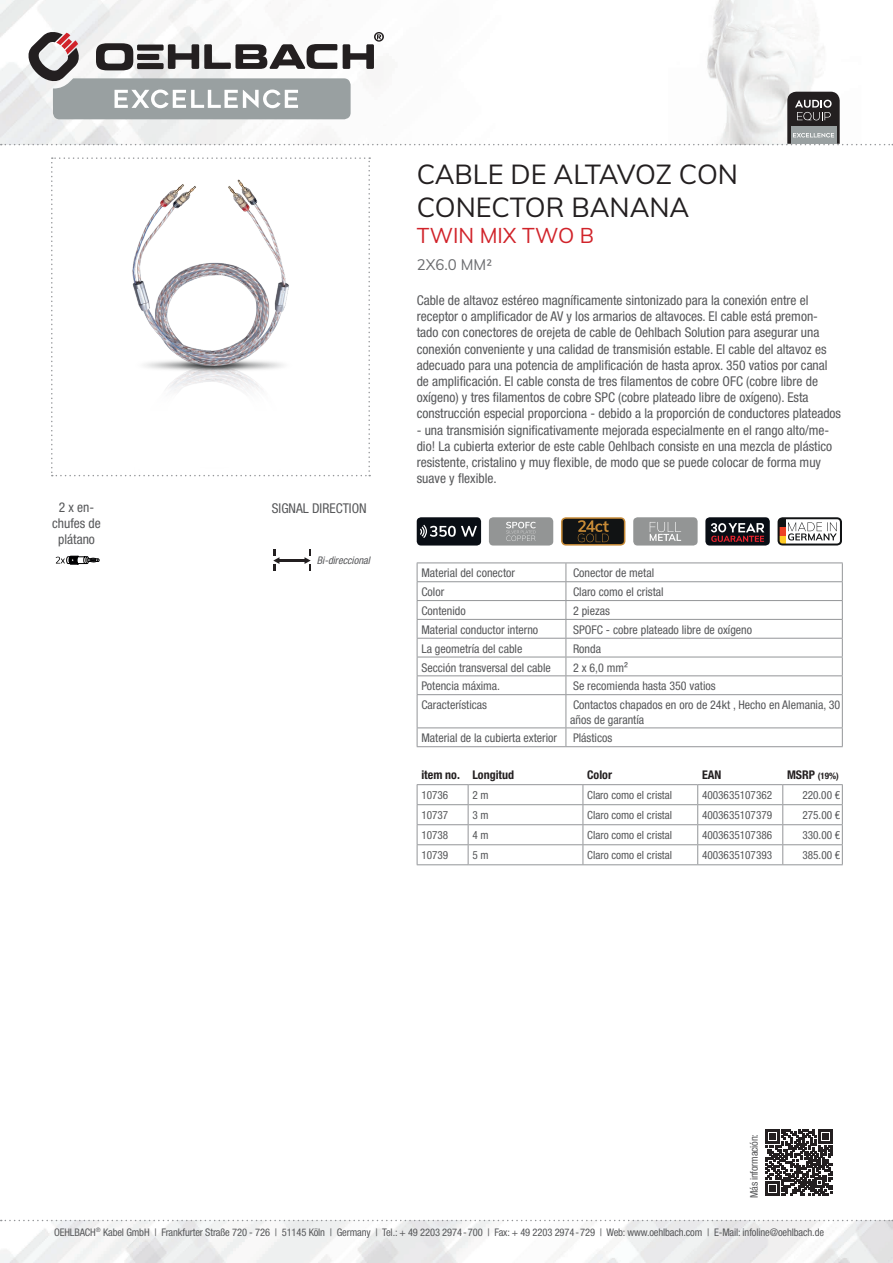
<style>
.page{position:relative;width:893px;height:1263px;background:#fff}
.page>*{position:absolute;margin:0;border:0;box-sizing:border-box;transform-origin:0 0}
.t1{font:27px/32.4px "Muli";color:#231f20}
.t2{font:21px "Muli";color:#d1232a}
.t3{font:15px "Muli";color:#6c6d70}
.t4{font:condensed 13.5px/16.2px "Helvetica Neue LTW1 G";color:#57585a}
.t5{font:condensed 12px/14.4px "Helvetica Neue LTW1 G";color:#57585a}
.t6{font:700 condensed 12px "Helvetica Neue LTW1 G";color:#231f20}
.t7{font:condensed 11.25px "Helvetica Neue LTW1 G";color:#57585a}
.t8{font:condensed 10.5px "Helvetica Neue LTW1 G";letter-spacing:-.01em;color:#57585a}
.t9{font:italic condensed 10.5px "Helvetica Neue LTW1 G";color:#57585a}
.t10{font:700 condensed 9px "Helvetica Neue LTW1 G";color:#231f20}
.s1{font-size:12px}
</style>
<div class="page">
<img style="left:0;top:1220px;width:893px;height:43px">
<img style="left:0;top:0;width:818px;height:145px">
<svg style="left:1px;top:1220px;width:892px;height:1px"></svg>
<svg style="left:51px;top:157px;width:319px;height:319px"></svg>
<div style="left:417px;top:517px;width:64px;height:28px;background:#090e15;border-radius:4px"></div>
<svg style="left:420px;top:525px;width:57px;height:13px"></svg>
<div style="left:489px;top:517px;width:64px;height:28px;background:#939595;border-radius:4px"></div>
<svg style="left:506px;top:522px;width:30px;height:19px"></svg>
<svg style="left:561px;top:517px;width:64px;height:28px"></svg>
<div style="left:633px;top:517px;width:65px;height:28px;background:#939595;border-radius:4px"></div>
<svg style="left:650px;top:522px;width:31px;height:19px"></svg>
<div style="left:705px;top:517px;width:65px;height:28px;background:#090e15;border-radius:4px"></div>
<svg style="left:711px;top:523px;width:53px;height:19px"></svg>
<svg style="left:778px;top:517px;width:64px;height:28px"></svg>
<svg style="left:56px;top:555px;width:44px;height:10px"></svg>
<hr style="left:279px;top:559px;width:26px;height:3px;background:#231f20">
<svg style="left:273px;top:549px;width:6px;height:22px"></svg>
<svg style="left:304px;top:549px;width:7px;height:22px"></svg>
<svg style="left:766px;top:1129px;width:66px;height:67px"></svg>
<svg style="left:1px;top:31px;width:892px;height:114px"></svg>
<svg style="left:417px;top:785px;width:426px;height:79px"></svg>
<hr style="left:417px;top:864px;width:51px;height:1px;background:#939598">
<hr style="left:468px;top:864px;width:115px;height:1px;background:#939598">
<hr style="left:583px;top:864px;width:115px;height:1px;background:#939598">
<hr style="left:698px;top:864px;width:85px;height:1px;background:#939598">
<hr style="left:783px;top:864px;width:60px;height:1px;background:#939598">
<hr style="left:417px;top:784px;width:51px;height:1px;background:#939598">
<hr style="left:468px;top:784px;width:115px;height:1px;background:#939598">
<hr style="left:583px;top:784px;width:115px;height:1px;background:#939598">
<hr style="left:698px;top:784px;width:85px;height:1px;background:#939598">
<hr style="left:783px;top:784px;width:60px;height:1px;background:#939598">
<hr style="left:417px;top:562px;width:149px;height:1px;background:#939598">
<hr style="left:566px;top:562px;width:277px;height:1px;background:#939598">
<svg style="left:417px;top:563px;width:426px;height:131px"></svg>
<hr style="left:417px;top:694px;width:149px;height:1px;background:#939598">
<hr style="left:417px;top:695px;width:1px;height:32px;background:#939598">
<hr style="left:566px;top:694px;width:277px;height:1px;background:#939598">
<hr style="left:566px;top:695px;width:1px;height:32px;background:#939598">
<hr style="left:842px;top:695px;width:1px;height:32px;background:#939598">
<hr style="left:417px;top:727px;width:149px;height:1px;background:#939598">
<svg style="left:417px;top:728px;width:1px;height:18px"></svg>
<hr style="left:566px;top:727px;width:277px;height:1px;background:#939598">
<svg style="left:566px;top:728px;width:1px;height:18px"></svg>
<svg style="left:842px;top:728px;width:1px;height:18px"></svg>
<hr style="left:417px;top:746px;width:149px;height:1px;background:#939598">
<hr style="left:566px;top:746px;width:277px;height:1px;background:#939598">
<p class="t4" style="left:59px;top:499px;width:37px">2 x en-</p>
<p class="t4" style="left:272px;top:500px;width:96px">SIGNAL DIRECTION</p>
<p class="t4" style="left:52px;top:515px;width:50px;text-align:center">chufes de plátano</p>
<p class="t9" style="left:317px;top:554px;width:57px">Bi-direccional</p>
<h1 class="t1" style="left:417px;top:157px;width:323px">CABLE DE ALTAVOZ CON<br>CONECTOR BANANA</h1>
<h2 class="t2" style="left:417px;top:221px;width:179px">TWIN MIX TWO B</h2>
<p class="t3" style="left:417px;top:254px;width:77px">2X6.0 MM²</p>
<p class="t4" style="left:417px;top:292px;width:426px">Cable de altavoz estéreo magníficamente sintonizado para la conexión entre el receptor o amplificador de AV y los armarios de altavoces. El cable está premon&shy;tado con conectores de orejeta de cable de Oehlbach Solution para asegurar una conexión conveniente y una calidad de transmisión estable. El cable del altavoz es adecuado para una potencia de amplificación de hasta aprox. 350 vatios por canal de amplificación. El cable consta de tres filamentos de cobre OFC (cobre libre de oxígeno) y tres filamentos de cobre SPC (cobre plateado libre de oxígeno). Esta construcción especial proporciona - debido a la proporción de conductores plateados</p>
<p class="t4" style="left:417px;top:422px;width:417px">- una transmisión significativamente mejorada especialmente en el rango alto/me&shy;dio! La cubierta exterior de este cable Oehlbach consiste en una mezcla de plástico resistente, cristalino y muy flexible, de modo que se puede colocar de forma muy suave y flexible.</p>
<p class="t5" style="left:421px;top:566px;width:95px">Material del conector</p>
<p class="t5" style="left:573px;top:566px;width:83px">Conector de metal</p>
<p class="t5" style="left:421px;top:585px;width:24px">Color</p>
<p class="t5" style="left:573px;top:585px;width:92px">Claro como el cristal</p>
<p class="t5" style="left:421px;top:604px;width:46px">Contenido</p>
<p class="t5" style="left:573px;top:604px;width:38px">2 piezas</p>
<p class="t5" style="left:421px;top:623px;width:118px">Material conductor interno</p>
<p class="t5" style="left:573px;top:623px;width:181px">SPOFC - cobre plateado libre de oxígeno</p>
<p class="t5" style="left:421px;top:641px;width:103px">La geometría del cable</p>
<p class="t5" style="left:573px;top:641px;width:29px">Ronda</p>
<p class="t5" style="left:421px;top:660px;width:131px">Sección transversal del cable</p>
<p class="t5" style="left:573px;top:660px;width:56px">2 x 6,0 mm²</p>
<p class="t5" style="left:421px;top:679px;width:80px">Potencia máxima.</p>
<p class="t5" style="left:573px;top:679px;width:144px">Se recomienda hasta 350 vatios</p>
<p class="t5" style="left:421px;top:698px;width:67px">Características</p>
<p class="t5" style="left:570px;top:698px;width:272px">Contactos chapados en oro de 24kt , Hecho en Alemania, 30 años de garantía</p>
<p class="t5" style="left:421px;top:731px;width:137px">Material de la cubierta exterior</p>
<p class="t5" style="left:573px;top:731px;width:41px">Plásticos</p>
<p class="t6" style="left:421px;top:767px;width:94px">item no. Longitud</p>
<p class="t6" style="left:587px;top:767px;width:26px">Color</p>
<p class="t6" style="left:702px;top:767px;width:21px">EAN</p>
<p class="t10" style="left:787px;top:770px;width:53px"><span class="s1">MSRP</span> (19%)</p>
<p class="t7" style="left:421px;top:788px;width:28px">10736</p>
<p class="t7" style="left:472px;top:788px;width:18px">2 m</p>
<p class="t7" style="left:587px;top:788px;width:86px">Claro como el cristal</p>
<p class="t7" style="left:702px;top:788px;width:72px">4003635107362</p>
<p class="t7" style="left:802px;top:788px;width:39px">220.00 €</p>
<p class="t7" style="left:421px;top:808px;width:28px">10737</p>
<p class="t7" style="left:472px;top:808px;width:18px">3 m</p>
<p class="t7" style="left:587px;top:808px;width:86px">Claro como el cristal</p>
<p class="t7" style="left:702px;top:808px;width:72px">4003635107379</p>
<p class="t7" style="left:802px;top:808px;width:39px">275.00 €</p>
<p class="t7" style="left:421px;top:828px;width:28px">10738</p>
<p class="t7" style="left:472px;top:828px;width:18px">4 m</p>
<p class="t7" style="left:587px;top:828px;width:86px">Claro como el cristal</p>
<p class="t7" style="left:702px;top:828px;width:72px">4003635107386</p>
<p class="t7" style="left:802px;top:828px;width:39px">330.00 €</p>
<p class="t7" style="left:421px;top:848px;width:28px">10739</p>
<p class="t7" style="left:472px;top:848px;width:18px">5 m</p>
<p class="t7" style="left:587px;top:848px;width:86px">Claro como el cristal</p>
<p class="t7" style="left:702px;top:848px;width:72px">4003635107393</p>
<p class="t7" style="left:802px;top:848px;width:39px">385.00 €</p>
<p class="t8" style="left:748px;top:1198px;width:66px;rotate:-90deg">Más información:</p>
<p class="t8" style="left:54px;top:1226px;width:771px">OEHLBACH<sup>®</sup> Kabel GmbH | Frankfurter Straße 720 - 726 | 51145 Köln | Germany | Tel.: + 49 2203 2974-700 | Fax: + 49 2203 2974-729 | Web: www.oehlbach.com | E-Mail: infoline@oehlbach.de</p>
</div>
